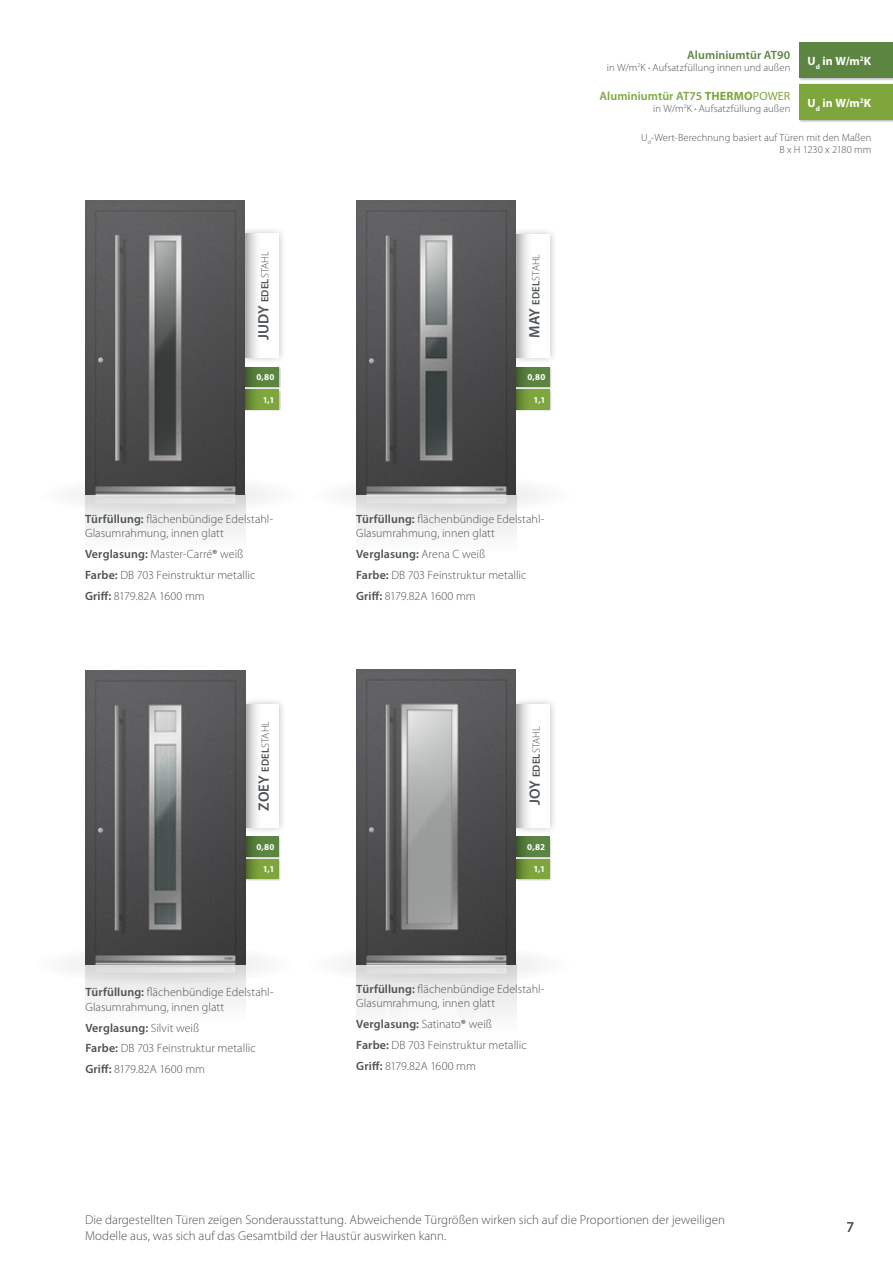
<style>
.page{position:relative;width:893px;height:1263px;background:#fff}
.page>*{position:absolute;margin:0;border:0;box-sizing:border-box;transform-origin:0 0}
.t1{font:15px "Myriad Pro";color:#4c5256}
.t2{font:300 12.9px/15.5px "Myriad Pro";color:#4c5256}
.t3{font:300 12px/20.9px "Myriad Pro";letter-spacing:.005em;color:#4c5256}
.t4{font:600 12px "Myriad Pro";letter-spacing:.005em;color:#7ea63d}
.t5{font:700 12px "Myriad Pro";color:#fff}
.t6{font:600 12px "Myriad Pro";letter-spacing:.01em;color:#5b8540}
.t7{font:300 10.5px/12px "Myriad Pro";letter-spacing:.01em;color:#4c5256;text-align:right}
.t8{font:700 9px "Myriad Pro";letter-spacing:.025em;color:#fff}
.s1{font-weight:600;font-size:15px}
.s2{font-weight:600}
.s3{font-weight:400}
.s4{font-weight:700}
</style>
<div class="page">
<div style="left:799px;top:42px;width:94px;height:38px;background:#c6c6c6"></div>
<div style="left:800px;top:43px;width:93px;height:35px;background:#5b8540"></div>
<div style="left:799px;top:84px;width:94px;height:38px;background:#c8c8c8"></div>
<div style="left:800px;top:84px;width:93px;height:36px;background:#7ea63d"></div>
<div style="left:244px;top:366px;width:37px;height:22px;background:#cacaca"></div>
<svg style="left:245px;top:367px;width:34px;height:20px"></svg>
<div style="left:244px;top:389px;width:37px;height:22px;background:#000;opacity:.25"></div>
<svg style="left:245px;top:389px;width:34px;height:20px"></svg>
<div style="left:514px;top:366px;width:38px;height:22px;background:#d9d9d9"></div>
<svg style="left:516px;top:367px;width:34px;height:20px"></svg>
<div style="left:514px;top:389px;width:38px;height:22px;background:#000;opacity:.25"></div>
<svg style="left:516px;top:389px;width:34px;height:20px"></svg>
<div style="left:245px;top:836px;width:36px;height:22px;background:#000;opacity:.25"></div>
<svg style="left:246px;top:837px;width:33px;height:19px"></svg>
<div style="left:245px;top:859px;width:36px;height:22px;background:#d4d4d4"></div>
<svg style="left:246px;top:859px;width:33px;height:20px"></svg>
<div style="left:515px;top:836px;width:36px;height:22px;background:#000;opacity:.25"></div>
<svg style="left:516px;top:837px;width:33px;height:19px"></svg>
<div style="left:515px;top:859px;width:36px;height:22px;background:#000;opacity:.25"></div>
<svg style="left:516px;top:859px;width:33px;height:20px"></svg>
<div style="left:308px;top:475px;width:269px;height:39px;background:#fafafa;border-radius:50%"></div>
<div style="left:36px;top:475px;width:269px;height:39px;background:#fafafa;border-radius:50%"></div>
<div style="left:31px;top:945px;width:269px;height:39px;background:#fafafa;border-radius:50%"></div>
<div style="left:305px;top:945px;width:269px;height:39px;background:#fafafa;border-radius:50%"></div>
<div style="left:237px;top:697px;width:50px;height:138px;background:#000;opacity:.25"></div>
<svg style="left:246px;top:704px;width:33px;height:123px"></svg>
<div style="left:508px;top:697px;width:50px;height:138px;background:#000;opacity:.25"></div>
<svg style="left:516px;top:704px;width:34px;height:123px"></svg>
<div style="left:508px;top:227px;width:49px;height:138px;background:#000;opacity:.25"></div>
<svg style="left:516px;top:234px;width:33px;height:123px"></svg>
<div style="left:237px;top:226px;width:49px;height:139px;background:#000;opacity:.25"></div>
<svg style="left:245px;top:234px;width:33px;height:123px"></svg>
<img style="left:85px;top:201px;width:160px;height:588px">
<img style="left:356px;top:789px;width:160px;height:225px">
<img style="left:86px;top:670px;width:160px;height:334px">
<img style="left:356px;top:201px;width:160px;height:588px">
<p class="t7" style="left:259px;top:340px;width:90px;rotate:-90deg"><span class="s1">JUDY</span> <span class="s2">EDEL</span>STAHL</p>
<p class="t8" style="left:256px;top:372px;width:20px">0,80</p>
<p class="t8" style="left:263px;top:394px;width:13px">1,1</p>
<p class="t3" style="left:85px;top:512px;width:190px;line-height:14.4px"><span class="s2">Türfüllung:</span> flächenbündige Edelstahl-<br>Glasumrahmung, innen glatt</p>
<p class="t3" style="left:85px;top:544px;width:172px"><span class="s2">Verglasung:</span> Master-Carré<span class="s2">®</span> weiß<br><span class="s2">Farbe:</span> DB 703 Feinstruktur metallic<br><span class="s2">Griff:</span> 8179.82A 1600 mm</p>
<p class="t7" style="left:530px;top:338px;width:85px;rotate:-90deg"><span class="s1">MAY</span> <span class="s2">EDEL</span>STAHL</p>
<p class="t8" style="left:527px;top:372px;width:20px">0,80</p>
<p class="t8" style="left:534px;top:394px;width:13px">1,1</p>
<p class="t3" style="left:356px;top:512px;width:190px;line-height:14.4px"><span class="s2">Türfüllung:</span> flächenbündige Edelstahl-<br>Glasumrahmung, innen glatt</p>
<p class="t3" style="left:356px;top:544px;width:172px"><span class="s2">Verglasung:</span> Arena C weiß<br><span class="s2">Farbe:</span> DB 703 Feinstruktur metallic<br><span class="s2">Griff:</span> 8179.82A 1600 mm</p>
<p class="t7" style="left:259px;top:810px;width:91px;rotate:-90deg"><span class="s1">ZOEY</span> <span class="s2">EDEL</span>STAHL</p>
<p class="t7" style="left:530px;top:805px;width:80px;rotate:-90deg"><span class="s1">JOY</span> <span class="s2">EDEL</span>STAHL</p>
<p class="t8" style="left:256px;top:842px;width:20px">0,80</p>
<p class="t8" style="left:263px;top:864px;width:13px">1,1</p>
<p class="t3" style="left:85px;top:985px;width:190px;line-height:14.4px"><span class="s2">Türfüllung:</span> flächenbündige Edelstahl-<br>Glasumrahmung, innen glatt</p>
<p class="t3" style="left:85px;top:1017px;width:172px"><span class="s2">Verglasung:</span> Silvit weiß<br><span class="s2">Farbe:</span> DB 703 Feinstruktur metallic<br><span class="s2">Griff:</span> 8179.82A 1600 mm</p>
<p class="t8" style="left:527px;top:842px;width:19px">0,82</p>
<p class="t8" style="left:533px;top:864px;width:13px">1,1</p>
<p class="t3" style="left:356px;top:982px;width:190px;line-height:14.4px"><span class="s2">Türfüllung:</span> flächenbündige Edelstahl-<br>Glasumrahmung, innen glatt</p>
<p class="t3" style="left:356px;top:1013px;width:172px"><span class="s2">Verglasung:</span> Satinato<span class="s2">®</span> weiß<br><span class="s2">Farbe:</span> DB 703 Feinstruktur metallic<br><span class="s2">Griff:</span> 8179.82A 1600 mm</p>
<p class="t6" style="left:687px;top:47px;width:105px">Aluminiumtür AT90</p>
<p class="t7" style="left:607px;top:61px;width:185px">in W/m<sup>2</sup>K <span class="s3">·</span> Aufsatzfüllung innen und außen</p>
<p class="t4" style="left:599px;top:88px;width:192px">Aluminiumtür AT75 <span class="s4">THERMO</span><span class="s3">POWER</span></p>
<p class="t7" style="left:653px;top:102px;width:139px">in W/m<sup>2</sup>K <span class="s3">·</span> Aufsatzfüllung außen</p>
<p class="t7" style="left:641px;top:131px;width:232px">U<sub>d</sub>-Wert-Berechnung basiert auf Türen mit den Maßen<br>B x H 1230 x 2180 mm</p>
<p class="t5" style="left:807px;top:54px;width:65px">U<sub>d</sub> in W/m<sup>2</sup>K</p>
<p class="t5" style="left:807px;top:96px;width:65px">U<sub>d</sub> in W/m<sup>2</sup>K</p>
<p class="t2" style="left:85px;top:1212px;width:641px">Die dargestellten Türen zeigen Sonderausstattung. Abweichende Türgrößen wirken sich auf die Proportionen der jeweiligen<br>Modelle aus, was sich auf das Gesamtbild der Haustür auswirken kann.</p>
<p class="t1" style="left:847px;top:1218px;width:9px">7</p>
</div>
